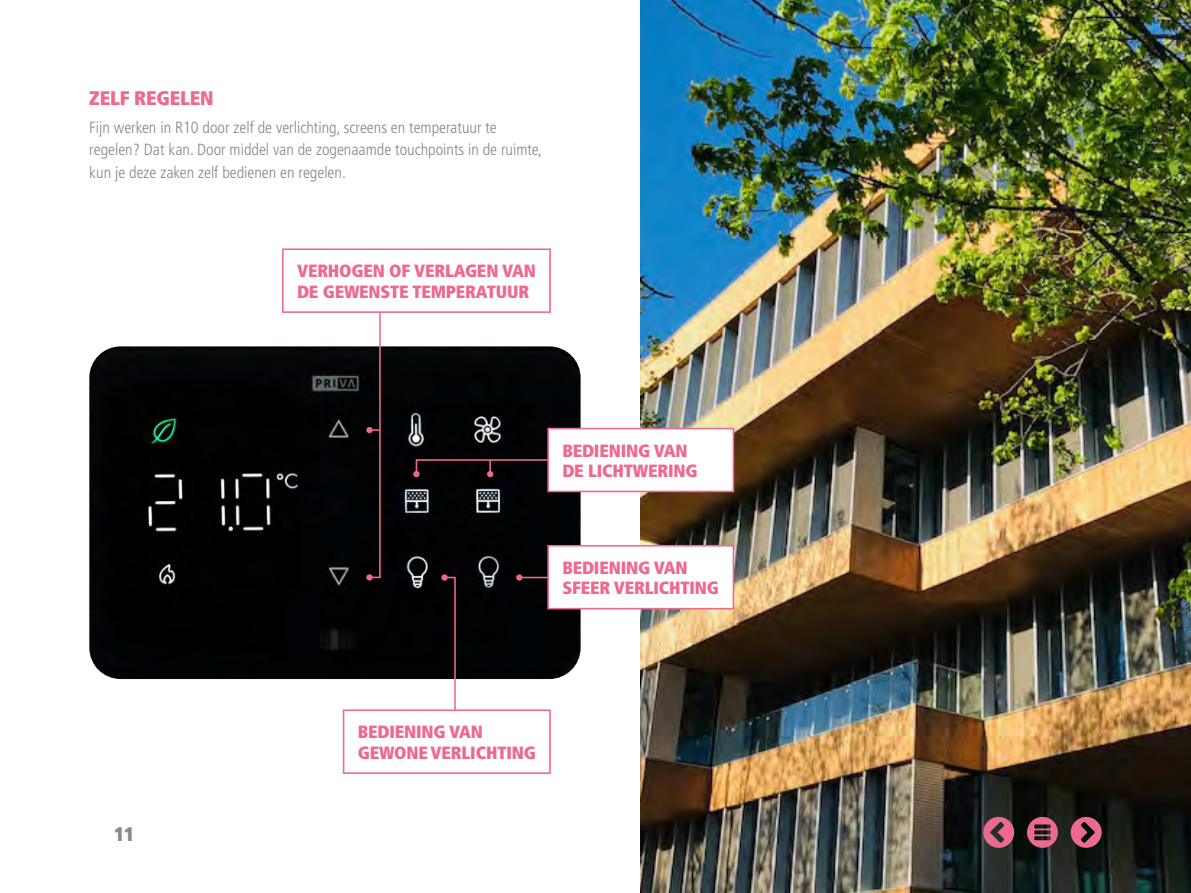
<style>
.page{position:relative;width:1191px;height:893px;background:#fff}
.page>*{position:absolute;margin:0;border:0;box-sizing:border-box;transform-origin:0 0}
.t1{font:900 19.6px "Fontys Frutiger Cn";letter-spacing:-.01em;color:#ed6a8f}
.t2{font:900 19.6px "Fontys Frutiger Cn";color:#878787}
.t3{font:900 17.68px/20.5px "Fontys Frutiger Cn";letter-spacing:-.01em;color:#ed6a8f}
.t4{font:300 16.1px/22.8px "Fontys Frutiger Cn";color:#878787}
</style>
<div class="page">
<div style="left:89px;top:346px;width:491px;height:333px;background:#010204"></div>
<img style="left:640px;top:0;width:551px;height:893px">
<div style="left:282px;top:248px;width:269px;height:65px;border:2px solid #ed6a8f"></div>
<svg style="left:366px;top:310px;width:15px;height:269px;background:#3d2d33"></svg>
<svg style="left:443px;top:576px;width:13px;height:133px"></svg>
<svg style="left:441px;top:574px;width:7px;height:7px"></svg>
<div style="left:343px;top:709px;width:208px;height:65px;border:2px solid #ed6a8f"></div>
<hr style="left:519px;top:577px;width:132px;height:1px;background:#ed6a8f">
<div style="left:516px;top:574px;width:6px;height:7px;background:#ed6a8f;border-radius:50%"></div>
<div style="left:548px;top:546px;width:185px;height:63px;background:#fff"></div>
<div style="left:547px;top:545px;width:187px;height:64px;border:2px solid #ed6a8f"></div>
<div style="left:548px;top:429px;width:185px;height:62px;background:#fff"></div>
<div style="left:547px;top:428px;width:187px;height:64px;border:2px solid #ed6a8f"></div>
<svg style="left:413px;top:458px;width:137px;height:19px;background:#211118"></svg>
<svg style="left:1027px;top:817px;width:31px;height:31px"></svg>
<svg style="left:1070px;top:817px;width:31px;height:31px"></svg>
<svg style="left:983px;top:817px;width:31px;height:31px"></svg>
<p class="t1" style="left:89px;top:86px;width:126px">ZELF REGELEN</p>
<p class="t4" style="left:89px;top:116px;width:454px">Fijn werken in R10 door zelf de verlichting, screens en temperatuur te regelen? Dat kan. Door middel van de zogenaamde touchpoints in de ruimte, kun je deze zaken zelf bedienen en regelen.</p>
<p class="t3" style="left:297px;top:261px;width:240px">VERHOGEN OF VERLAGEN VAN<br>DE GEWENSTE TEMPERATUUR</p>
<p class="t2" style="left:114px;top:822px;width:22px">11</p>
<p class="t3" style="left:562px;top:440px;width:137px">BEDIENING VAN<br>DE LICHTWERING</p>
<p class="t3" style="left:562px;top:557px;width:158px">BEDIENING VAN<br>SFEER VERLICHTING</p>
<p class="t3" style="left:358px;top:722px;width:180px">BEDIENING VAN<br>GEWONEVERLICHTING</p>
</div>
